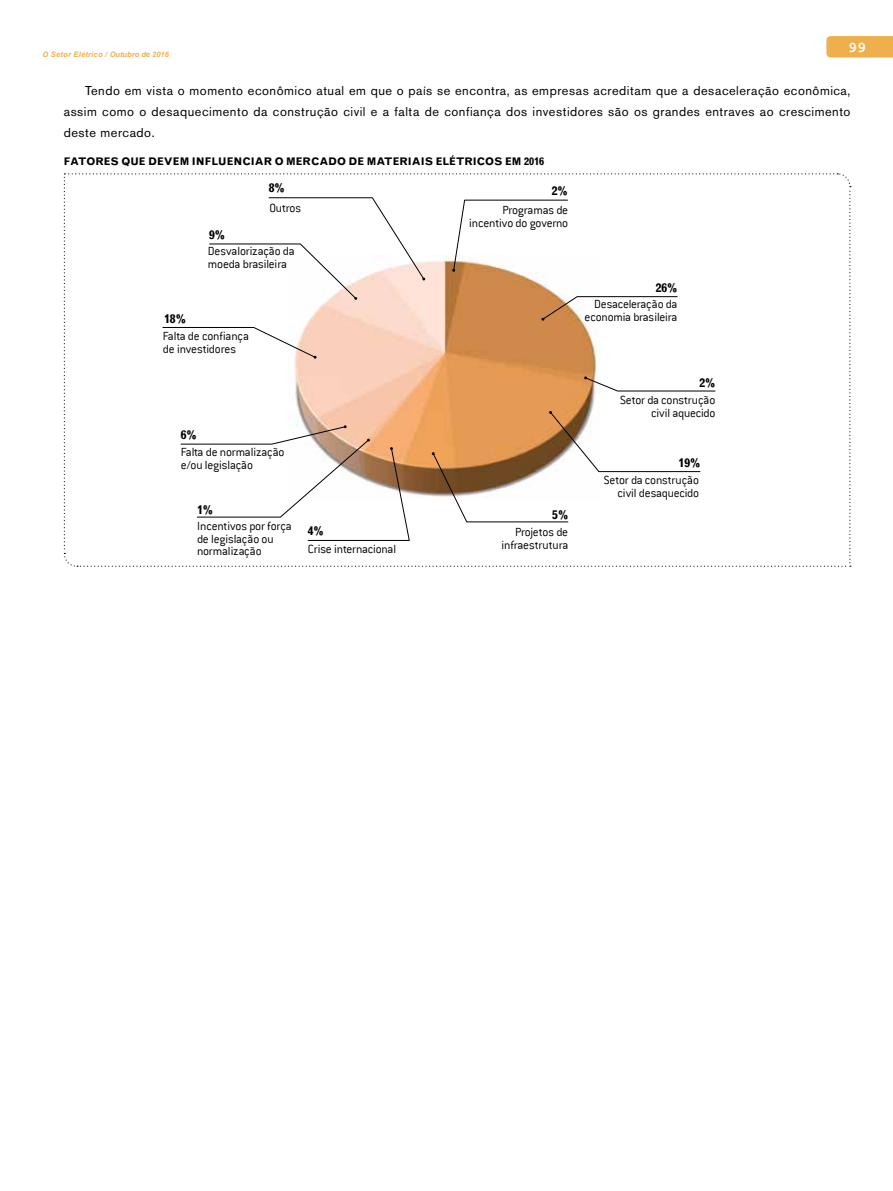
<style>
.page{position:relative;width:893px;height:1191px;background:#fff}
.page>*{position:absolute;margin:0;border:0;box-sizing:border-box;transform-origin:0 0}
.t1{font:700 15px "Courier New";color:#fff}
.t2{font:300 13.05px/12.6px "Conduit ITC";letter-spacing:-.015em;color:#000;text-align:right}
.t3{font:12.75px/21px "Akzidenz Grotesk BE";letter-spacing:.04em;color:#000;text-align:justify}
.t4{font:700 12px "Grotesque MT Std";color:#000}
.t5{font:700 10.5px "Grotesque MT Std";color:#000}
.t6{font:italic 700 7.5px "Arial";letter-spacing:.03em;color:#edb04c}
</style>
<div class="page">
<svg style="left:826px;top:36px;width:67px;height:21px"></svg>
<svg style="left:63px;top:173px;width:788px;height:394px"></svg>
<p class="t1" style="left:848px;top:38px;width:19px">99</p>
<p class="t3" style="left:64px;top:80px;width:788px;text-indent:21px">Tendo em vista o momento econômico atual em que o país se encontra, as empresas acreditam que a desaceleração econômica, assim como o desaquecimento da construção civil e a falta de confiança dos investidores são os grandes entraves ao crescimento deste mercado.</p>
<p class="t5" style="left:64px;top:155px;width:482px">FATORES QUE DEVEM INFLUENCIAR O MERCADO DE MATERIAIS ELÉTRICOS EM 2016</p>
<p class="t6" style="left:43px;top:49px;width:128px">O Setor Elétrico / Outubro de 2016</p>
<p class="t4" style="left:269px;top:180px;width:17px">8%</p>
<p class="t4" style="left:209px;top:227px;width:17px">9%</p>
<p class="t2" style="left:269px;top:202px;width:33px">Outros</p>
<p class="t4" style="left:164px;top:312px;width:23px">18%</p>
<p class="t2" style="left:208px;top:245px;width:88px;text-align:left">Desvalorização da moeda brasileira</p>
<p class="t2" style="left:163px;top:329px;width:88px;text-align:left">Falta de confiança de investidores</p>
<p class="t4" style="left:181px;top:427px;width:17px">6%</p>
<p class="t2" style="left:181px;top:446px;width:105px;text-align:left">Falta de normalização e/ou legislação</p>
<p class="t4" style="left:197px;top:502px;width:17px">1%</p>
<p class="t2" style="left:197px;top:520px;width:96px;text-align:left">Incentivos por força de legislação ou normalização</p>
<p class="t4" style="left:308px;top:524px;width:17px">4%</p>
<p class="t2" style="left:308px;top:542px;width:90px">Crise internacional</p>
<p class="t4" style="left:552px;top:184px;width:17px">2%</p>
<p class="t2" style="left:469px;top:204px;width:101px">Programas de incentivo do governo</p>
<p class="t4" style="left:656px;top:281px;width:23px">26%</p>
<p class="t2" style="left:585px;top:298px;width:94px">Desaceleração da economia brasileira</p>
<p class="t4" style="left:552px;top:507px;width:17px">5%</p>
<p class="t2" style="left:501px;top:526px;width:68px">Projetos de infraestrutura</p>
<p class="t4" style="left:699px;top:376px;width:17px">2%</p>
<p class="t2" style="left:620px;top:393px;width:97px">Setor da construção civil aquecido</p>
<p class="t4" style="left:679px;top:455px;width:23px">19%</p>
<p class="t2" style="left:604px;top:474px;width:97px">Setor da construção civil desaquecido</p>
</div>
